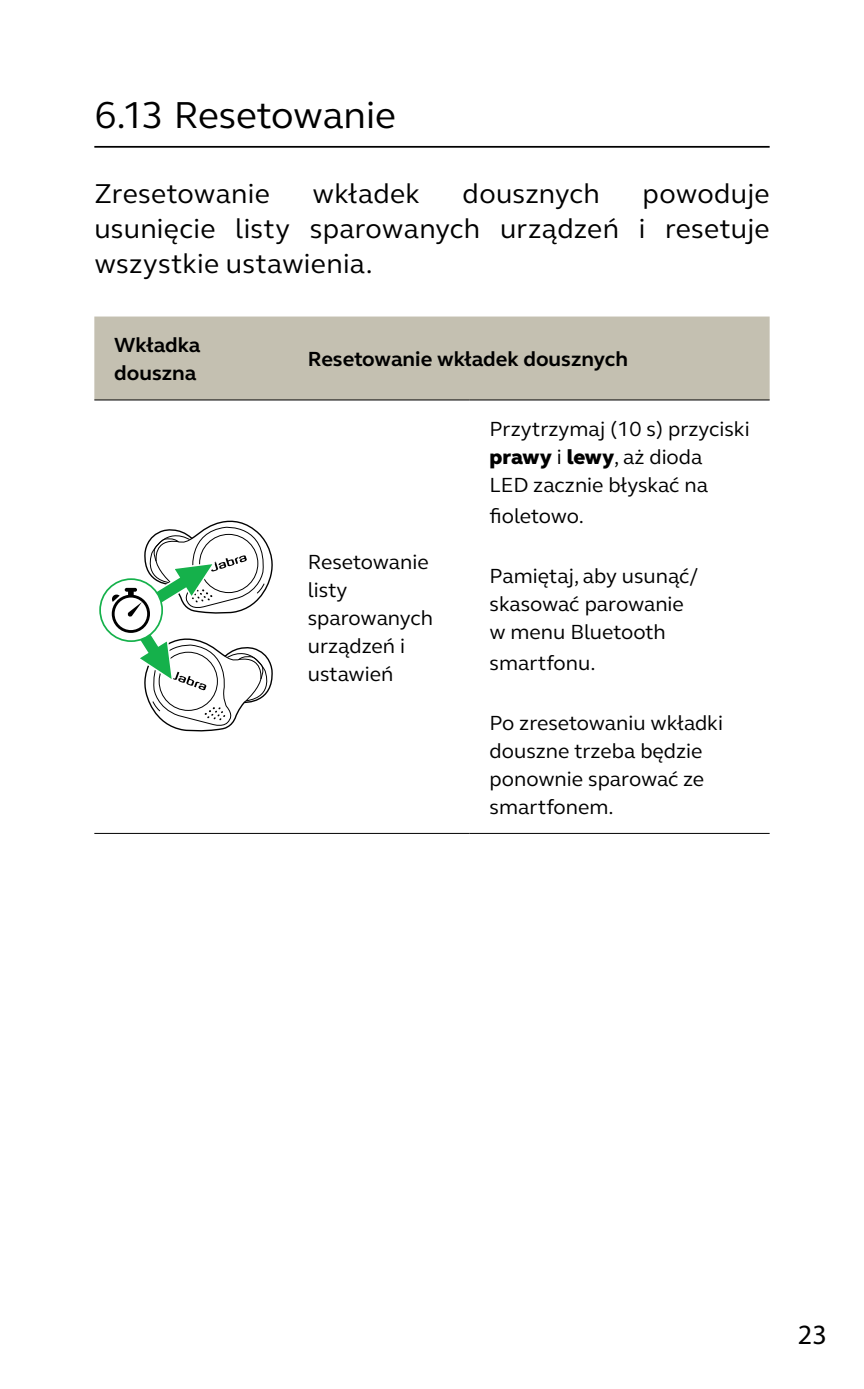
<style>
.page{position:relative;width:864px;height:1389px;background:#fff}
.page>*{position:absolute;margin:0;border:0;box-sizing:border-box;transform-origin:0 0}
.t1{font:38.5px "GN Elliot";letter-spacing:-.005em;color:#000}
.t2{font:28px/35px "GN Elliot";letter-spacing:.01em;color:#000;text-align:justify}
.t3{font:28px "Myriad Pro";color:#000}
.t4{font:21px/28px "GN Elliot";color:#000}
.t5{font:700 21px/28px "GN Elliot";color:#000}
.s1{font-weight:800}
</style>
<div class="page">
<hr style="left:94px;top:146px;width:675px;height:2px;background:#000">
<div style="left:94px;top:317px;width:675px;height:82px;background:#c4c0b1"></div>
<hr style="left:288px;top:833px;width:181px;height:1px;background:#000">
<hr style="left:469px;top:833px;width:300px;height:1px;background:#000">
<hr style="left:288px;top:399px;width:181px;height:2px;background:#000">
<hr style="left:469px;top:399px;width:300px;height:2px;background:#000">
<hr style="left:94px;top:399px;width:194px;height:2px;background:#000">
<hr style="left:94px;top:833px;width:194px;height:1px;background:#000">
<svg style="left:111px;top:520px;width:162px;height:212px"></svg>
<h1 class="t1" style="left:94px;top:89px;width:303px">6.13 Resetowanie</h1>
<h2 class="t2" style="left:94px;top:175px;width:676px;text-indent:548px">powoduje usunięcie listy sparowanych urządzeń i resetuje wszystkie ustawienia.</h2>
<h2 class="t2" style="left:94px;top:175px;width:177px">Zresetowanie</h2>
<h2 class="t2" style="left:312px;top:175px;width:109px">wkładek</h2>
<h2 class="t2" style="left:462px;top:175px;width:139px">dousznych</h2>
<p class="t5" style="left:114px;top:331px;width:88px">Wkładka douszna</p>
<p class="t5" style="left:308px;top:345px;width:321px">Resetowanie wkładek dousznych</p>
<p class="t4" style="left:308px;top:547px;width:127px">Resetowanie listy sparowanych urządzeń i ustawień</p>
<p class="t4" style="left:489px;top:414px;width:261px">Przytrzymaj (10 s) przyciski <span class="s1">prawy</span> i <span class="s1">lewy</span>, aż dioda<br>LED zacznie błyskać na</p>
<p class="t4" style="left:489px;top:501px;width:96px">fioletowo.</p>
<p class="t4" style="left:489px;top:561px;width:210px">Pamiętaj, aby usunąć/ skasować parowanie w menu Bluetooth</p>
<p class="t4" style="left:489px;top:648px;width:107px">smartfonu.</p>
<p class="t4" style="left:489px;top:708px;width:235px">Po zresetowaniu wkładki douszne trzeba będzie ponownie sparować ze smartfonem.</p>
<h2 class="t3" style="left:797px;top:1317px;width:30px">23</h2>
</div>
